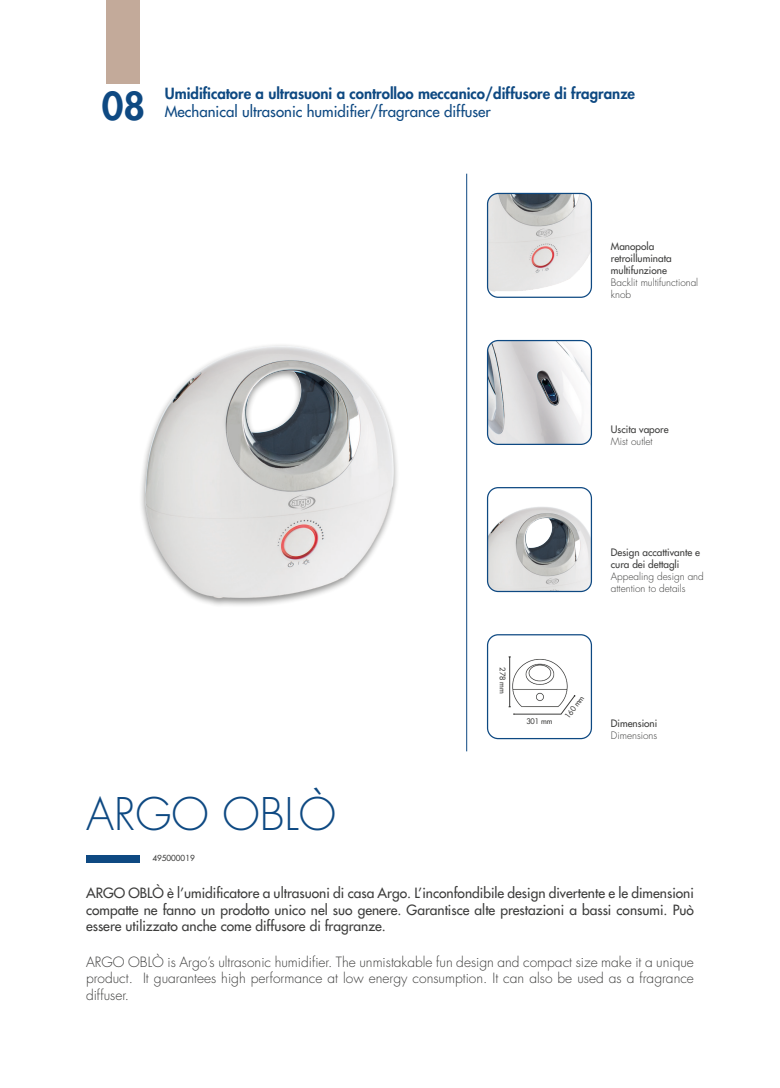
<style>
.page{position:relative;width:780px;height:1088px;background:#fff}
.page>*{position:absolute;margin:0;border:0;box-sizing:border-box;transform-origin:0 0}
.t1{font:300 43.75px "Futura LT";color:#0e4982}
.t2{font:800 37.5px "Futura LT";color:#0e4982}
.t3{font:800 15px "Futura LT";color:#0e4982}
.t4{font:15px "Futura LT";color:#0e4982}
.t5{font:13.75px/16.5px "Futura LT";color:#3d3d3c;text-align:justify}
.t6{font:300 13.75px/16.5px "Futura LT";color:#3d3d3c;text-align:justify}
.t7{font:10px/12px "Futura LT";color:#3d3d3c}
.t8{font:300 10px/12px "Futura LT";color:#3d3d3c}
.t9{font:8.12px "Futura LT";color:#3d3d3c}
.t10{font:7.5px "Futura LT";letter-spacing:-.01em;color:#3d3d3c}
</style>
<div class="page">
<img style="left:487px;top:193px;width:103px;height:103px">
<div style="left:487px;top:193px;width:105px;height:105px;border:1px solid #0e4982;border-radius:11px"></div>
<img style="left:508px;top:656px;width:60px;height:39px">
<div style="left:487px;top:634px;width:105px;height:105px;border:1px solid #0e4982;border-radius:11px"></div>
<hr style="left:509px;top:657px;width:1px;height:50px;background:#3d3d3c">
<svg style="left:508px;top:695px;width:68px;height:20px"></svg>
<img style="left:141px;top:345px;width:256px;height:261px">
<hr style="left:466px;top:174px;width:1px;height:577px;background:#0e4982">
<div style="left:86px;top:855px;width:53px;height:8px;background:#0e4982"></div>
<img style="left:487px;top:342px;width:103px;height:101px">
<div style="left:487px;top:340px;width:105px;height:105px;border:1px solid #0e4982;border-radius:11px"></div>
<img style="left:487px;top:489px;width:103px;height:101px">
<div style="left:487px;top:487px;width:105px;height:105px;border:1px solid #0e4982;border-radius:11px"></div>
<div style="left:107px;top:0;width:33px;height:83px;background:#c3aa9a"></div>
<p class="t2" style="left:102px;top:81px;width:45px">08</p>
<p class="t3" style="left:165px;top:83px;width:471px">Umidificatore a ultrasuoni a controlloo meccanico/diffusore di fragranze</p>
<p class="t4" style="left:165px;top:102px;width:327px">Mechanical ultrasonic humidifier/fragrance diffuser</p>
<p class="t7" style="left:611px;top:240px;width:45px">Manopola</p>
<p class="t7" style="left:611px;top:252px;width:62px">retroilluminata</p>
<p class="t7" style="left:611px;top:264px;width:58px">multifunzione</p>
<p class="t8" style="left:611px;top:277px;width:89px">Backlit multifunctional knob</p>
<p class="t7" style="left:611px;top:423px;width:59px">Uscita vapore</p>
<p class="t8" style="left:611px;top:436px;width:43px">Mist outlet</p>
<p class="t7" style="left:611px;top:546px;width:91px">Design accattivante e cura dei dettagli</p>
<p class="t8" style="left:611px;top:571px;width:94px">Appealing design and attention to details</p>
<p class="t10" style="left:507px;top:667px;width:28px;rotate:90deg">278 mm</p>
<p class="t10" style="left:526px;top:716px;width:28px">301 mm</p>
<p class="t10" style="left:562px;top:715px;width:28px;rotate:-54deg">160 mm</p>
<p class="t7" style="left:611px;top:717px;width:48px">Dimensioni</p>
<p class="t8" style="left:611px;top:730px;width:48px">Dimensions</p>
<p class="t1" style="left:86px;top:787px;width:252px">ARGO OBLÒ</p>
<p class="t9" style="left:152px;top:853px;width:44px">495000019</p>
<p class="t5" style="left:86px;top:885px;width:609px">ARGO OBLÒ è l’umidificatore a ultrasuoni di casa Argo. L’inconfondibile design divertente e le dimensioni compatte ne fanno un prodotto unico nel suo genere. Garantisce alte prestazioni a bassi consumi. Può essere utilizzato anche come diffusore di fragranze.</p>
<p class="t6" style="left:86px;top:954px;width:609px">ARGO OBLÒ is Argo’s ultrasonic humidifier. The unmistakable fun design and compact size make it a unique product. It guarantees high performance at low energy consumption. It can also be used as a fragrance diffuser.</p>
</div>
